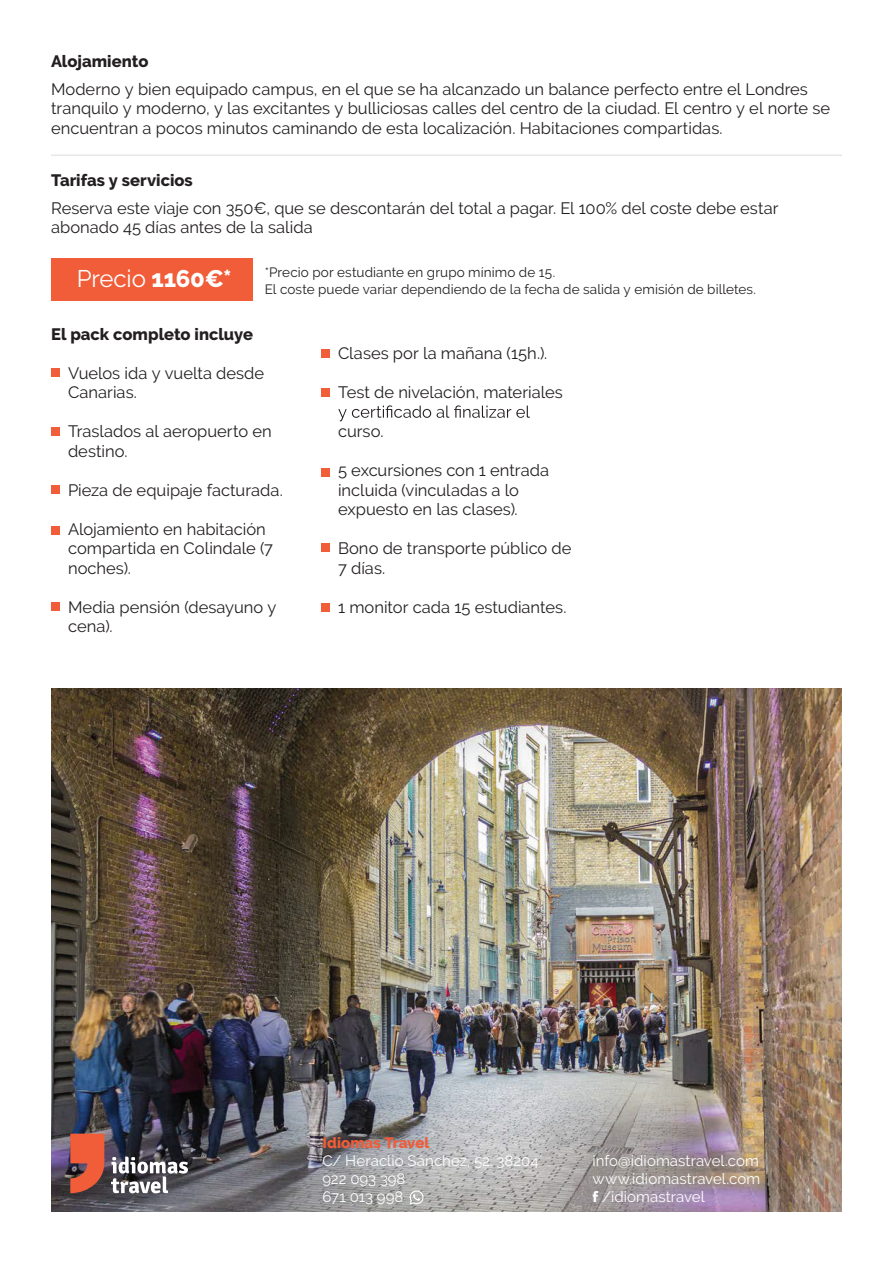
<style>
.page{position:relative;width:893px;height:1263px;background:#fff}
.page>*{position:absolute;margin:0;border:0;box-sizing:border-box;transform-origin:0 0}
.t1{font:24px "Raleway";letter-spacing:-.005em;color:#fff}
.t2{font:16.5px/19.5px "Raleway";color:#231f20}
.t3{font:800 16.5px "Raleway";color:#231f20}
.t4{font:15px/18px "Raleway";letter-spacing:.005em;color:#fff;text-align:justify}
.t5{font:800 15px "Raleway";letter-spacing:.005em;color:#f15c39}
.t6{font:13.5px "Raleway";letter-spacing:.01em;color:#231f20}
.s1{font-weight:800}
</style>
<div class="page">
<div style="left:51px;top:258px;width:201px;height:42px;background:#f15c39"></div>
<img style="left:51px;top:688px;width:791px;height:524px">
<svg style="left:338px;top:405px;width:192px;height:16px"></svg>
<div style="left:321px;top:349px;width:9px;height:9px;background:#f15c39"></div>
<div style="left:321px;top:388px;width:9px;height:9px;background:#f15c39"></div>
<div style="left:321px;top:468px;width:9px;height:9px;background:#f15c39"></div>
<div style="left:321px;top:543px;width:9px;height:8px;background:#f15c39"></div>
<div style="left:321px;top:603px;width:9px;height:9px;background:#f15c39"></div>
<hr style="left:51px;top:155px;width:791px;height:1px;background:#e6e7e9">
<div style="left:51px;top:369px;width:9px;height:8px;background:#f15c39"></div>
<div style="left:51px;top:427px;width:9px;height:9px;background:#f15c39"></div>
<div style="left:51px;top:486px;width:9px;height:8px;background:#f15c39"></div>
<div style="left:51px;top:526px;width:9px;height:9px;background:#f15c39"></div>
<div style="left:51px;top:603px;width:9px;height:8px;background:#f15c39"></div>
<svg style="left:111px;top:1156px;width:77px;height:37px"></svg>
<svg style="left:70px;top:1133px;width:34px;height:60px;background:#ca543b"></svg>
<svg style="left:410px;top:1190px;width:14px;height:14px"></svg>
<p class="t3" style="left:51px;top:51px;width:99px">Alojamiento</p>
<p class="t2" style="left:51px;top:79px;width:781px">Moderno y bien equipado campus, en el que se ha alcanzado un balance perfecto entre el Londres tranquilo y moderno, y las excitantes y bulliciosas calles del centro de la ciudad. El centro y el norte se encuentran a pocos minutos caminando de esta localización. Habitaciones compartidas.</p>
<p class="t3" style="left:51px;top:170px;width:143px">Tarifas y servicios</p>
<p class="t2" style="left:51px;top:198px;width:729px">Reserva este viaje con 350€, que se descontarán del total a pagar. El 100% del coste debe estar abonado 45 días antes de la salida</p>
<h1 class="t1" style="left:77px;top:265px;width:156px">Precio <span class="s1">1160€*</span></h1>
<p class="t6" style="left:265px;top:265px;width:292px">*Precio por estudiante en grupo mínimo de 15.</p>
<p class="t6" style="left:265px;top:281px;width:493px">El coste puede variar dependiendo de la fecha de salida y emisión de billetes.</p>
<p class="t3" style="left:51px;top:324px;width:203px">El pack completo incluye</p>
<p class="t2" style="left:68px;top:363px;width:198px">Vuelos ida y vuelta desde<br>Canarias.</p>
<p class="t2" style="left:68px;top:421px;width:205px">Traslados al aeropuerto en destino.</p>
<p class="t2" style="left:68px;top:480px;width:216px">Pieza de equipaje facturada.</p>
<p class="t2" style="left:68px;top:519px;width:206px">Alojamiento en habitación compartida en Colindale (7 noches).</p>
<p class="t2" style="left:68px;top:597px;width:210px">Media pensión (desayuno y cena).</p>
<p class="t2" style="left:338px;top:343px;width:211px">Clases por la mañana (15h.).</p>
<p class="t2" style="left:338px;top:382px;width:226px">Test de nivelación, materiales</p>
<p class="t2" style="left:338px;top:421px;width:47px">curso.</p>
<p class="t2" style="left:338px;top:461px;width:212px">5 excursiones con 1 entrada incluida (vinculadas a lo expuesto en las clases).</p>
<p class="t2" style="left:338px;top:539px;width:235px">Bono de transporte público de<br>7 días.</p>
<p class="t2" style="left:338px;top:597px;width:230px">1 monitor cada 15 estudiantes.</p>
<p class="t5" style="left:322px;top:1134px;width:109px">Idiomas Travel</p>
<p class="t4" style="left:322px;top:1152px;width:218px;text-align:left">C/ Heraclio Sánchez, 52. 38204<br>922 093 398<br>671 013 998</p>
<p class="t4" style="left:592px;top:1152px;width:169px">info@idiomastravel.com www.idiomastravel.com <span class="s1">f</span> /idiomastravel</p>
</div>
